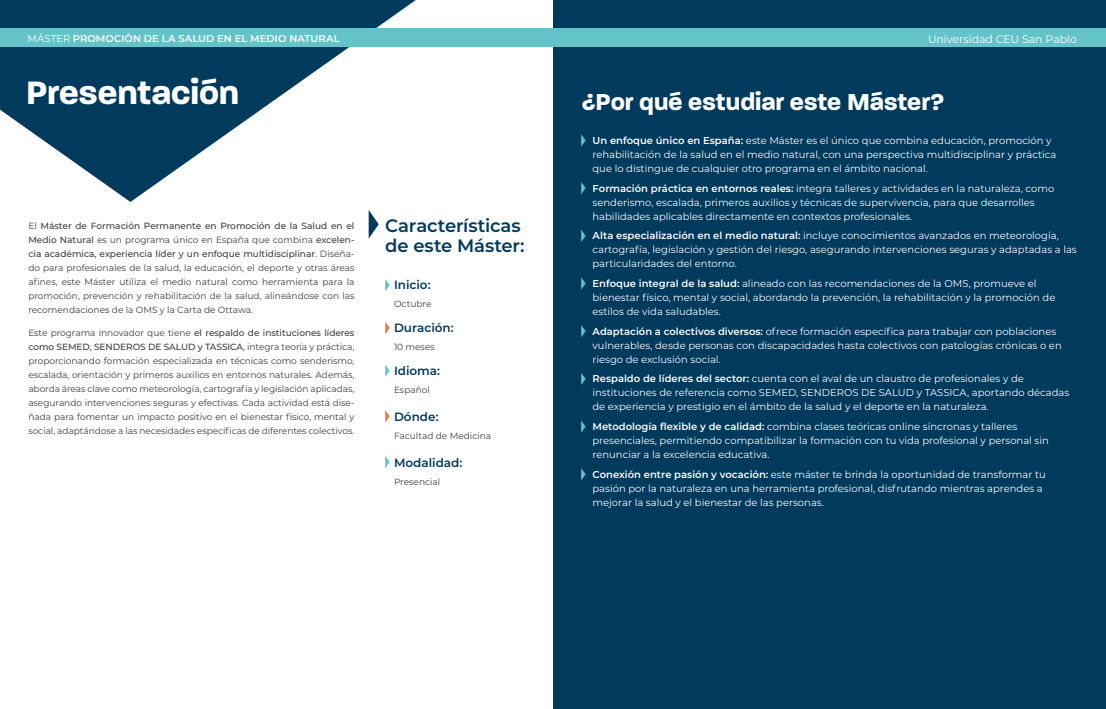
<style>
.page{position:relative;width:1106px;height:709px;background:#fff}
.page>*{position:absolute;margin:0;border:0;box-sizing:border-box;transform-origin:0 0}
.t1{font:700 35px "Paralucent";letter-spacing:-.005em;color:#fff}
.t2{font:700 25px "Paralucent";color:#fff}
.t3{font:600 18px/20px "Montserrat";letter-spacing:-.01em;color:#003a5d}
.t4{font:600 12px "Montserrat";color:#003a5d}
.t5{font:11px "Montserrat";letter-spacing:-.01em;color:#fff}
.t6{font:10px/14px "Montserrat";color:#fff}
.t7{font:600 10px "Montserrat";letter-spacing:.005em;color:#fff}
.t8{font:9px/14px "Montserrat";color:#3c3c3b;text-align:justify}
.s1{font-weight:400}
.s2{font-weight:500}
.s3{color:#55c1e9}
.s4{font-weight:600}
</style>
<div class="page">
<svg style="left:0;top:0;width:416px;height:202px;fill:#003a5d"></svg>
<svg style="left:385px;top:279px;width:4px;height:12px"></svg>
<svg style="left:369px;top:210px;width:10px;height:28px"></svg>
<svg style="left:385px;top:322px;width:4px;height:12px"></svg>
<svg style="left:385px;top:364px;width:4px;height:13px"></svg>
<svg style="left:385px;top:410px;width:4px;height:12px"></svg>
<svg style="left:385px;top:456px;width:4px;height:12px"></svg>
<div style="left:553px;top:0;width:553px;height:709px;background:#003a5d"></div>
<svg style="left:581px;top:134px;width:4px;height:13px"></svg>
<svg style="left:581px;top:182px;width:4px;height:12px"></svg>
<svg style="left:581px;top:230px;width:4px;height:12px"></svg>
<svg style="left:581px;top:277px;width:4px;height:13px"></svg>
<svg style="left:581px;top:325px;width:4px;height:12px"></svg>
<svg style="left:581px;top:373px;width:4px;height:12px"></svg>
<svg style="left:581px;top:420px;width:4px;height:13px"></svg>
<svg style="left:581px;top:468px;width:4px;height:12px"></svg>
<div style="left:0;top:28px;width:1106px;height:19px;background:#64c2c9"></div>
<p class="t7" style="left:27px;top:31px;width:314px"><span class="s1">MÁSTER</span> PROMOCIÓN DE LA SALUD EN EL MEDIO NATURAL</p>
<p class="t5" style="left:928px;top:32px;width:150px">Universidad CEU San Pablo</p>
<h1 class="t1" style="left:26px;top:71px;width:215px">Presentación</h1>
<p class="t8" style="left:28px;top:219px;width:328px">El <span class="s2">Máster de Formación Permanente en Promoción de la Salud en el Medio Natural</span> es un programa único en España que combina <span class="s2">excelen&shy;cia académica, experiencia líder y un enfoque multidisciplinar</span>. Diseña&shy;do para profesionales de la salud, la educación, el deporte y otras áreas afines, este Máster utiliza el medio natural como herramienta para la promoción, prevención y rehabilitación de la salud, alineándose con las recomendaciones de la OMS y la Carta de Ottawa.</p>
<p class="t8" style="left:28px;top:325px;width:328px">Este programa innovador que tiene <span class="s2">el respaldo de instituciones líderes como SEMED, SENDEROS DE SALUD y TASSICA</span>, integra teoría y práctica, proporcionando formación especializada en técnicas como senderismo, escalada, orientación y primeros auxilios en entornos naturales. Además, aborda áreas clave como meteorología, cartografía y legislación aplicadas, asegurando intervenciones seguras y efectivas. Cada actividad está dise&shy;ñada para fomentar un impacto positivo en el bienestar físico, mental y social, adaptándose a las necesidades específicas de diferentes colectivos.</p>
<h3 class="t3" style="left:385px;top:214px;width:141px">Características de este Máster:</h3>
<p class="t4" style="left:394px;top:277px;width:38px">Inicio:</p>
<p class="t8" style="left:394px;top:297px;width:39px">Octubre</p>
<p class="t4" style="left:394px;top:319px;width:61px">Duración:</p>
<p class="t8" style="left:394px;top:339px;width:42px">10 meses</p>
<p class="t4" style="left:394px;top:362px;width:48px">Idioma:</p>
<p class="t8" style="left:394px;top:382px;width:37px">Español</p>
<p class="t4" style="left:394px;top:408px;width:46px">Dónde:</p>
<p class="t8" style="left:394px;top:428px;width:99px">Facultad de Medicina</p>
<p class="t4" style="left:394px;top:454px;width:70px">Modalidad:</p>
<p class="t8" style="left:394px;top:474px;width:48px">Presencial</p>
<h2 class="t2" style="left:581px;top:86px;width:364px">¿Por qué estudiar este Máster?</h2>
<p class="t6" style="left:592px;top:133px;width:465px;text-indent:-11px"><span class="s3">•</span> <span class="s4">Un enfoque único en España:</span> este Máster es el único que combina educación, promoción y rehabilitación de la salud en el medio natural, con una perspectiva multidisciplinar y práctica que lo distingue de cualquier otro programa en el ámbito nacional.</p>
<p class="t6" style="left:592px;top:181px;width:463px"><span class="s4">Formación práctica en entornos reales:</span> integra talleres y actividades en la naturaleza, como senderismo, escalada, primeros auxilios y técnicas de supervivencia, para que desarrolles habilidades aplicables directamente en contextos profesionales.</p>
<p class="t6" style="left:592px;top:228px;width:486px"><span class="s4">Alta especialización en el medio natural:</span> incluye conocimientos avanzados en meteorología, cartografía, legislación y gestión del riesgo, asegurando intervenciones seguras y adaptadas a las particularidades del entorno.</p>
<p class="t6" style="left:592px;top:276px;width:464px"><span class="s4">Enfoque integral de la salud:</span> alineado con las recomendaciones de la OMS, promueve el bienestar físico, mental y social, abordando la prevención, la rehabilitación y la promoción de estilos de vida saludables.</p>
<p class="t6" style="left:592px;top:324px;width:471px"><span class="s4">Adaptación a colectivos diversos:</span> ofrece formación específica para trabajar con poblaciones vulnerables, desde personas con discapacidades hasta colectivos con patologías crónicas o en riesgo de exclusión social.</p>
<p class="t6" style="left:592px;top:371px;width:478px"><span class="s4">Respaldo de líderes del sector:</span> cuenta con el aval de un claustro de profesionales y de instituciones de referencia como SEMED, SENDEROS DE SALUD y TASSICA, aportando décadas de experiencia y prestigio en el ámbito de la salud y el deporte en la naturaleza.</p>
<p class="t6" style="left:592px;top:419px;width:458px"><span class="s4">Metodología flexible y de calidad:</span> combina clases teóricas online síncronas y talleres presenciales, permitiendo compatibilizar la formación con tu vida profesional y personal sin renunciar a la excelencia educativa.</p>
<p class="t6" style="left:592px;top:467px;width:455px"><span class="s4">Conexión entre pasión y vocación:</span> este máster te brinda la oportunidad de transformar tu pasión por la naturaleza en una herramienta profesional, disfrutando mientras aprendes a mejorar la salud y el bienestar de las personas.</p>
</div>
